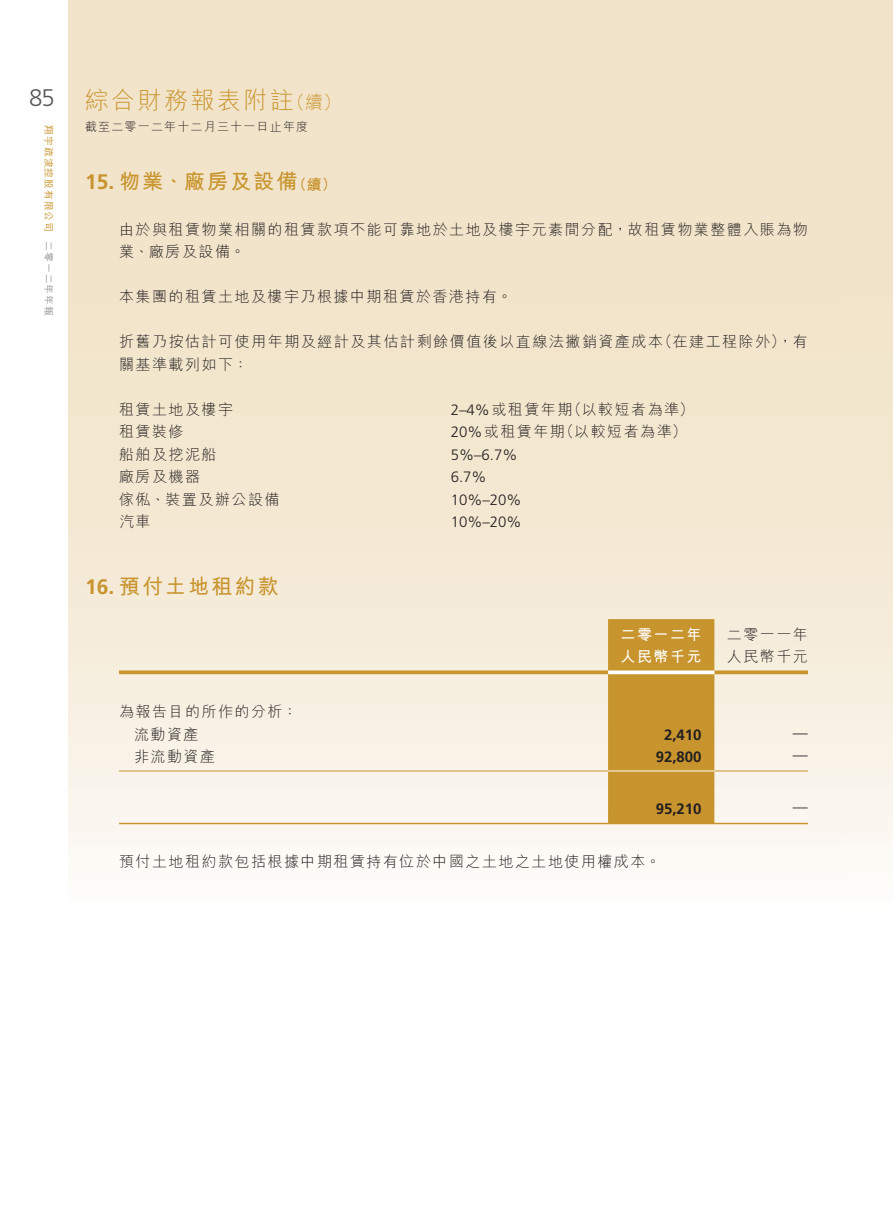
<style>
.page{position:relative;width:893px;height:1212px;background:#fff}
.page>*{position:absolute;margin:0;border:0;box-sizing:border-box;transform-origin:0 0}
.t1{font:300 24px "M Hei HK";letter-spacing:.1em;color:#c8942d}
.t2{font:300 24px "Frutiger LT Std";color:#57585a}
.t3{font:700 21px "M Hei HK";letter-spacing:.1em;color:#c8942d}
.t4{font:300 15px/22.5px "M Hei HK";letter-spacing:.1em;color:#231f20}
.t5{font:300 15px "Frutiger LT Std";color:#231f20}
.t6{font:700 15px "Frutiger LT Std";color:#231f20}
.t7{font:700 15px "M Hei HK";letter-spacing:.1em;color:#fff}
.t8{font:300 12px "M Hei HK";letter-spacing:.1em;color:#231f20}
.t9{font:500 9.75px "M Hei HK";letter-spacing:.1em;color:#c8942d}
.s1{font-size:18px}
.s2{color:#939598}
.s3{font-family:"Frutiger LT Std"}
.s4{font-size:15px}
</style>
<div class="page">
<div style="left:608px;top:619px;width:106px;height:204px;background:#c8942d"></div>
<hr style="left:119px;top:771px;width:489px;height:1px;background:#c8942d">
<hr style="left:714px;top:771px;width:94px;height:1px;background:#c8942d">
<hr style="left:119px;top:823px;width:689px;height:1px;background:#c8942d">
<svg style="left:119px;top:670px;width:489px;height:4px;fill:#c8942d"></svg>
<svg style="left:714px;top:670px;width:94px;height:4px"></svg>
<svg style="left:608px;top:670px;width:106px;height:4px"></svg>
<hr style="left:608px;top:771px;width:106px;height:1px;background:#fff">
<h1 class="t1" style="left:85px;top:91px;width:258px">綜合財務報表附註<span class="s1">（續）</span></h1>
<h1 class="t2" style="left:29px;top:88px;width:27px">85</h1>
<p class="t9" style="left:53px;top:125px;width:192px;rotate:90deg">翔宇疏浚控股有限公司 <span class="s2">二零一二年年報</span></p>
<p class="t8" style="left:85px;top:122px;width:225px">截至二零一二年十二月三十一日止年度</p>
<h2 class="t3" style="left:85px;top:173px;width:253px"><span class="s3">15.</span> 物業、廠房及設備<span class="s4">（續）</span></h2>
<p class="t4" style="left:119px;top:220px;width:690px">由於與租賃物業相關的租賃款項不能可靠地於土地及樓宇元素間分配，故租賃物業整體入賬為物業、廠房及設備。</p>
<p class="t4" style="left:119px;top:287px;width:395px">本集團的租賃土地及樓宇乃根據中期租賃於香港持有。</p>
<p class="t4" style="left:119px;top:332px;width:690px">折舊乃按估計可使用年期及經計及其估計剩餘價值後以直線法撇銷資產成本（在建工程除外），有關基準載列如下：</p>
<p class="t4" style="left:119px;top:400px;width:115px">租賃土地及樓宇</p>
<p class="t4" style="left:451px;top:400px;width:245px"><span class="s3">2–4%</span>或租賃年期（以較短者為準）</p>
<p class="t4" style="left:119px;top:422px;width:66px">租賃裝修</p>
<p class="t4" style="left:451px;top:422px;width:238px"><span class="s3">20%</span>或租賃年期（以較短者為準）</p>
<p class="t4" style="left:119px;top:445px;width:99px">船舶及挖泥船</p>
<p class="t5" style="left:451px;top:448px;width:68px">5%–6.7%</p>
<p class="t4" style="left:119px;top:467px;width:82px">廠房及機器</p>
<p class="t5" style="left:451px;top:471px;width:37px">6.7%</p>
<p class="t4" style="left:119px;top:490px;width:162px">傢俬、裝置及辦公設備</p>
<p class="t5" style="left:451px;top:493px;width:72px">10%–20%</p>
<p class="t4" style="left:119px;top:512px;width:33px">汽車</p>
<p class="t5" style="left:451px;top:516px;width:72px">10%–20%</p>
<h2 class="t3" style="left:85px;top:578px;width:195px"><span class="s3">16.</span> 預付土地租約款</h2>
<p class="t4" style="left:134px;top:702px;width:165px;text-indent:-15px">為報告目的所作的分析：流動資產</p>
<p class="t7" style="left:621px;top:628px;width:82px">二零一二年</p>
<p class="t4" style="left:727px;top:625px;width:82px">二零一一年</p>
<p class="t7" style="left:621px;top:651px;width:82px">人民幣千元</p>
<p class="t4" style="left:727px;top:647px;width:82px">人民幣千元</p>
<p class="t6" style="left:664px;top:728px;width:39px">2,410</p>
<p class="t5" style="left:793px;top:726px;width:16px">—</p>
<p class="t4" style="left:134px;top:747px;width:82px">非流動資產</p>
<p class="t6" style="left:656px;top:751px;width:47px">92,800</p>
<p class="t5" style="left:793px;top:749px;width:16px">—</p>
<p class="t6" style="left:656px;top:803px;width:47px">95,210</p>
<p class="t5" style="left:793px;top:801px;width:16px">—</p>
<p class="t4" style="left:119px;top:852px;width:543px">預付土地租約款包括根據中期租賃持有位於中國之土地之土地使用權成本。</p>
</div>
